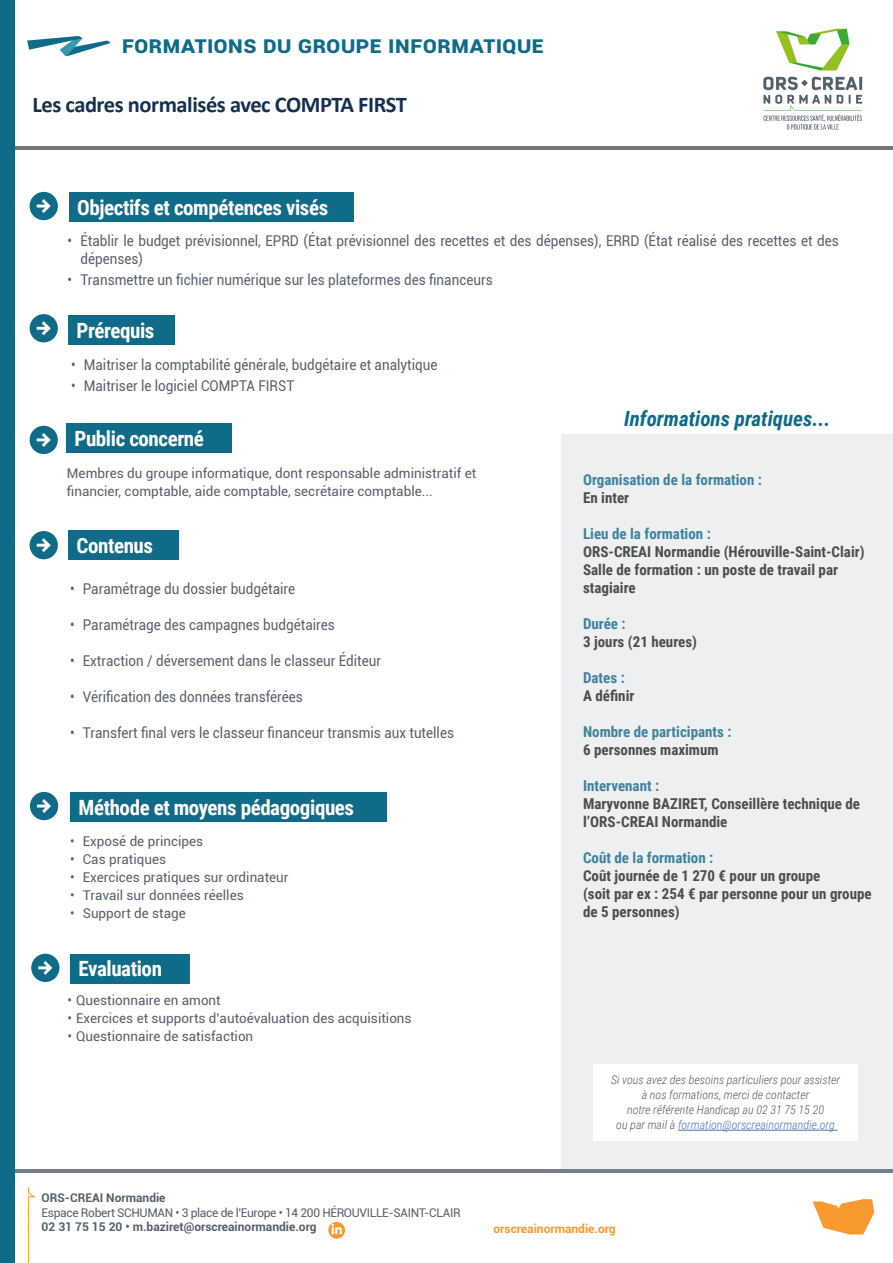
<style>
.page{position:relative;width:893px;height:1263px;background:#fff}
.page>*{position:absolute;margin:0;border:0;box-sizing:border-box;transform-origin:0 0}
.Default{font:700 24px "Roboto";color:#106b88}
.t1{font:700 22.5px "Calibri";letter-spacing:-.02em;color:#15304e}
.t2{font:700 21px "Roboto Condensed";letter-spacing:-.02em;color:#fff}
.t3{font:italic 700 21px "Roboto Condensed";color:#106b88}
.t4{font:700 15px/18px "Roboto Condensed";color:#4b4e4e}
.t5{font:700 15px "Roboto Condensed";color:#3d839e}
.t6{font:14.85px/18px "Roboto";color:#54606c;scale:.91 1}
.t7{font:13.5px/18px "Roboto";color:#54606c}
.t8{font:italic 300 12px "Roboto Condensed";color:#57585a}
.t9{font:12px "Roboto";letter-spacing:-.03em;color:#54606c}
.t10{font:700 12px "Roboto";color:#54606c}
.t11{font:italic 300 12px "Roboto Condensed";color:#4d72ac}
.t12{font:700 12px "Roboto";color:#f8992e}
.s1{color:#57585a}
</style>
<div class="page">
<hr style="left:0;top:146px;width:893px;height:4px;background:#777675">
<div style="left:562px;top:434px;width:331px;height:735px;background:#eeeff0"></div>
<div style="left:593px;top:1064px;width:265px;height:76px;background:#fff"></div>
<hr style="left:678px;top:1130px;width:159px;height:1px;background:#4d72ac">
<img style="left:763px;top:28px;width:100px;height:102px">
<hr style="left:0;top:1169px;width:893px;height:4px;background:#768089">
<div style="left:0;top:0;width:14px;height:1263px;background:#106b88"></div>
<div style="left:69px;top:193px;width:285px;height:29px;background:#106b88"></div>
<div style="left:68px;top:315px;width:106px;height:30px;background:#106b88"></div>
<div style="left:66px;top:424px;width:166px;height:29px;background:#106b88"></div>
<div style="left:68px;top:530px;width:111px;height:30px;background:#106b88"></div>
<div style="left:70px;top:792px;width:317px;height:30px;background:#106b88"></div>
<div style="left:70px;top:954px;width:119px;height:29px;background:#106b88"></div>
<svg style="left:30px;top:531px;width:28px;height:28px"></svg>
<svg style="left:30px;top:426px;width:28px;height:28px"></svg>
<svg style="left:30px;top:314px;width:28px;height:28px"></svg>
<svg style="left:30px;top:192px;width:28px;height:28px"></svg>
<svg style="left:30px;top:792px;width:28px;height:28px"></svg>
<svg style="left:31px;top:954px;width:29px;height:28px"></svg>
<svg style="left:27px;top:36px;width:83px;height:20px"></svg>
<svg style="left:812px;top:1199px;width:62px;height:35px"></svg>
<svg style="left:28px;top:1187px;width:8px;height:76px"></svg>
<svg style="left:328px;top:1222px;width:17px;height:17px"></svg>
<p class="Default" style="left:122px;top:27px;width:424px">Formations du groupe informatique</p>
<p class="t1" style="left:32px;top:89px;width:376px">Les cadres normalisés avec COMPTA FIRST</p>
<p class="t2" style="left:77px;top:193px;width:252px">Objectifs et compétences visés</p>
<p class="t6" style="left:80px;top:231px;width:835px;text-indent:-13px">• Établir le budget prévisionnel, EPRD (État prévisionnel des recettes et des dépenses), ERRD (État réalisé des recettes et des dépenses)</p>
<p class="t6" style="left:68px;top:270px;width:469px">• Transmettre un fichier numérique sur les plateformes des financeurs</p>
<p class="t2" style="left:77px;top:316px;width:79px">Prérequis</p>
<p class="t6" style="left:71px;top:355px;width:404px">• Maitriser la comptabilité générale, budgétaire et analytique</p>
<p class="t6" style="left:71px;top:376px;width:247px">• Maitriser le logiciel COMPTA FIRST</p>
<p class="t2" style="left:75px;top:424px;width:131px">Public concerné</p>
<p class="t7" style="left:67px;top:464px;width:411px">Membres du groupe informatique, dont responsable administratif et financier, comptable, aide comptable, secrétaire comptable...</p>
<p class="t2" style="left:77px;top:531px;width:78px">Contenus</p>
<p class="t6" style="left:70px;top:579px;width:249px">• Paramétrage du dossier budgétaire</p>
<p class="t6" style="left:70px;top:615px;width:292px">• Paramétrage des campagnes budgétaires</p>
<p class="t6" style="left:70px;top:651px;width:343px">• Extraction / déversement dans le classeur Éditeur</p>
<p class="t6" style="left:70px;top:687px;width:257px">• Vérification des données transférées</p>
<p class="t6" style="left:70px;top:723px;width:423px">• Transfert final vers le classeur financeur transmis aux tutelles</p>
<p class="t2" style="left:79px;top:793px;width:277px">Méthode et moyens pédagogiques</p>
<p class="t7" style="left:70px;top:831px;width:135px">• Exposé de principes</p>
<p class="t7" style="left:70px;top:849px;width:98px">• Cas pratiques</p>
<p class="t7" style="left:70px;top:867px;width:220px">• Exercices pratiques sur ordinateur</p>
<p class="t7" style="left:70px;top:885px;width:175px">• Travail sur données réelles</p>
<p class="t7" style="left:70px;top:903px;width:117px">• Support de stage</p>
<p class="t2" style="left:79px;top:954px;width:85px">Evaluation</p>
<p class="t7" style="left:68px;top:991px;width:155px">• Questionnaire en amont</p>
<p class="t7" style="left:68px;top:1009px;width:345px">• Exercices et supports d’autoévaluation des acquisitions</p>
<p class="t7" style="left:68px;top:1027px;width:187px">• Questionnaire de satisfaction</p>
<p class="t3" style="left:624px;top:404px;width:208px">Informations pratiques...</p>
<p class="t5" style="left:583px;top:469px;width:180px">Organisation de la formation :</p>
<p class="t4" style="left:583px;top:488px;width:48px">En inter</p>
<p class="t5" style="left:583px;top:523px;width:129px">Lieu de la formation :</p>
<p class="t4" style="left:583px;top:542px;width:283px">ORS-CREAI Normandie (Hérouville-Saint-Clair)</p>
<p class="t4" style="left:583px;top:560px;width:256px">Salle de formation : un poste de travail par stagiaire</p>
<p class="t5" style="left:583px;top:613px;width:44px">Durée :</p>
<p class="t4" style="left:583px;top:632px;width:115px">3 jours (21 heures)</p>
<p class="t5" style="left:583px;top:667px;width:43px">Dates :</p>
<p class="t4" style="left:583px;top:686px;width:53px">A définir</p>
<p class="t5" style="left:583px;top:721px;width:150px">Nombre de participants :</p>
<p class="t4" style="left:583px;top:740px;width:137px">6 personnes maximum</p>
<p class="t5" style="left:583px;top:775px;width:78px">Intervenant :</p>
<p class="t4" style="left:583px;top:794px;width:279px">Maryvonne BAZIRET, Conseillère technique de</p>
<p class="t4" style="left:583px;top:812px;width:146px">l’ORS-CREAI Normandie</p>
<p class="t5" style="left:583px;top:847px;width:132px">Coût de la formation :</p>
<p class="t4" style="left:583px;top:866px;width:239px">Coût journée de 1 270 € pour un groupe</p>
<p class="t4" style="left:583px;top:884px;width:290px">(soit par ex : 254 € par personne pour un groupe de 5 personnes)</p>
<p class="t8" style="left:611px;top:1072px;width:231px">Si vous avez des besoins particuliers pour assister</p>
<p class="t8" style="left:642px;top:1087px;width:169px">à nos formations, merci de contacter</p>
<p class="t8" style="left:627px;top:1102px;width:199px">notre référente Handicap au 02 31 75 15 20</p>
<p class="t11" style="left:616px;top:1117px;width:220px"><span class="s1">ou par mail à</span> formation@orscreainormandie.org</p>
<p class="t10" style="left:42px;top:1190px;width:125px">ORS-CREAI Normandie</p>
<p class="t9" style="left:42px;top:1204px;width:421px">Espace Robert SCHUMAN • 3 place de l’Europe • 14 200 HÉROUVILLE-SAINT-CLAIR</p>
<p class="t10" style="left:42px;top:1218px;width:276px">02 31 75 15 20 • m.baziret@orscreainormandie.org</p>
<p class="t12" style="left:493px;top:1220px;width:124px">orscreainormandie.org</p>
</div>
